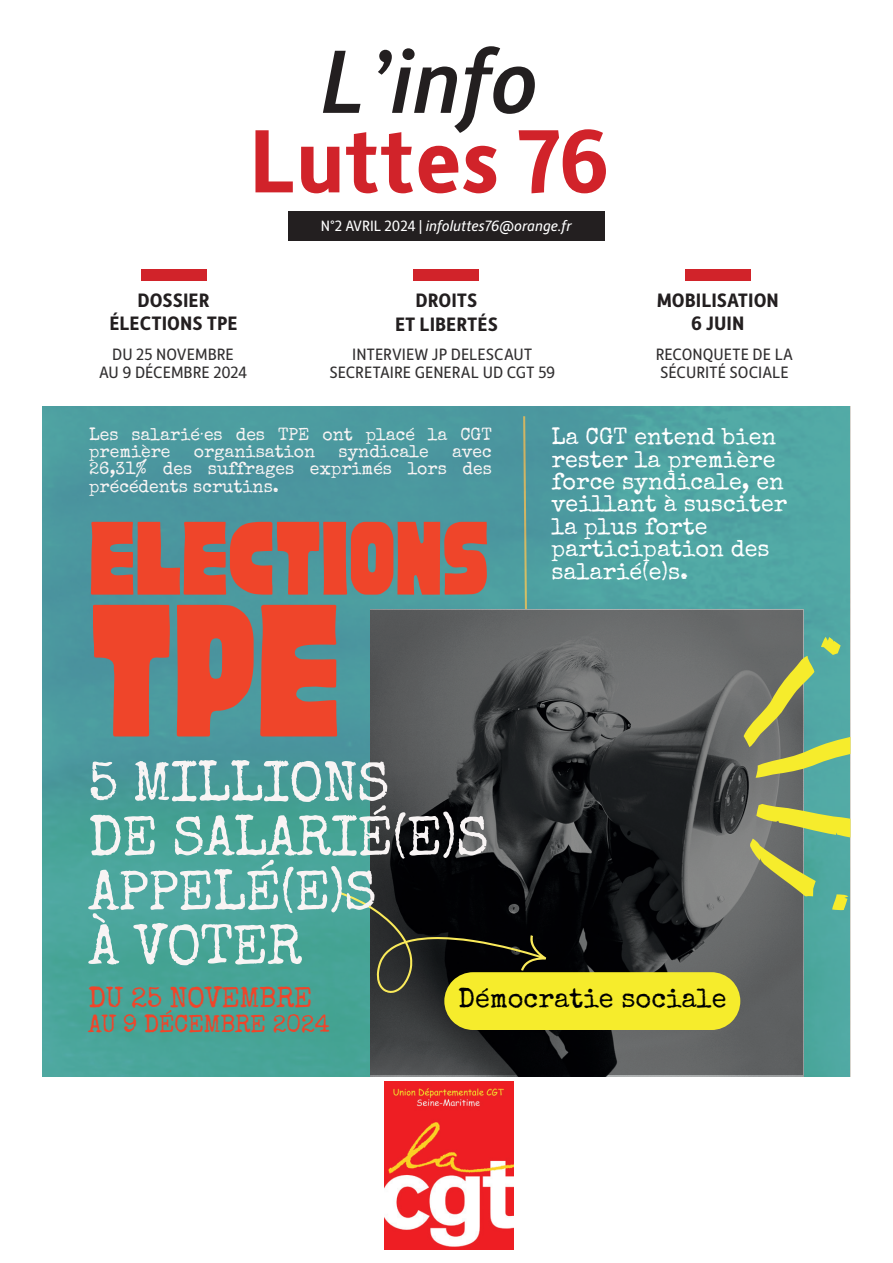
<style>
.page{position:relative;width:893px;height:1263px;background:#fff}
.page>*{position:absolute;margin:0;border:0;box-sizing:border-box;transform-origin:0 0}
.t1{font:209.4px "Cubao Free Narrow";color:#ef452a}
.t2{font:115.8px "Cubao Free Narrow";letter-spacing:-.02em;color:#ef452a}
.t3{font:700 90px/79.5px "Alber New";color:#d1232a;text-align:center}
.t4{font:56.1px/54.4px "Special Elite";letter-spacing:-.02em;color:#f8f4f4}
.t5{font:28.95px "Special Elite";letter-spacing:-.02em;color:#ef452a}
.t6{font:27.15px "Special Elite";color:#000001}
.t7{font:24.9px "Special Elite";letter-spacing:-.02em;color:#ef452a}
.t8{font:23.4px/22.4px "Special Elite";color:#fff}
.t9{font:700 19.5px/23.4px "Alber New";color:#231f20;text-align:center}
.t10{font:17.7px/17.2px "Special Elite";color:#f8f4f4}
.t11{font:16.5px/18px "Alber New";color:#312f30;text-align:center}
.t12{font:italic 15px "Alber New";color:#fff}
.s1{font-weight:500;font-style:italic;color:#231f20}
.s2{font-style:normal}
</style>
<div class="page">
<div style="left:288px;top:211px;width:316px;height:30px;background:#231f20"></div>
<img style="left:385px;top:1081px;width:128px;height:168px">
<div style="left:141px;top:270px;width:65px;height:11px;background:#d1232a"></div>
<div style="left:413px;top:270px;width:65px;height:11px;background:#d1232a"></div>
<div style="left:685px;top:270px;width:65px;height:11px;background:#d1232a"></div>
<img style="left:43px;top:406px;width:807px;height:670px">
<svg style="left:371px;top:610px;width:432px;height:464px;background:#4d4f50"></svg>
<svg style="left:338px;top:637px;width:512px;height:393px;background:#56624c"></svg>
<p class="t3" style="left:249px;top:38px;width:362px"><span class="s1">L’info<br></span>Luttes 76</p>
<p class="t12" style="left:321px;top:216px;width:253px"><span class="s2">N°2 AVRIL 2024 |</span> infoluttes76@orange.fr</p>
<p class="t9" style="left:109px;top:287px;width:130px">DOSSIER<br>ÉLECTIONS TPE</p>
<p class="t9" style="left:395px;top:288px;width:104px">DROITS<br>ET LIBERTÉS</p>
<p class="t9" style="left:657px;top:287px;width:124px">MOBILISATION<br>6 JUIN</p>
<p class="t11" style="left:112px;top:345px;width:123px">DU 25 NOVEMBRE</p>
<p class="t11" style="left:99px;top:363px;width:150px">AU 9 DÉCEMBRE 2024</p>
<p class="t11" style="left:329px;top:345px;width:227px">INTERVIEW JP DELESCAUT<br>SECRETAIRE GENERAL UD CGT 59</p>
<p class="t11" style="left:656px;top:345px;width:139px">RECONQUETE DE LA</p>
<p class="t11" style="left:660px;top:363px;width:130px">SÉCURITÉ SOCIALE</p>
<p class="t10" style="left:89px;top:425px;width:404px">Les salarié·es des TPE ont placé la CGT première</p>
<p class="t8" style="left:551px;top:426px;width:237px">La CGT entend bien rester la première force syndicale, en veillant à susciter la plus forte participation des salarié(e)s.</p>
<p class="t10" style="left:194px;top:443px;width:123px">organisation</p>
<p class="t10" style="left:339px;top:443px;width:92px">syndicale</p>
<p class="t10" style="left:89px;top:443px;width:404px;text-align:justify;text-indent:363px">avec 26,31% des suffrages exprimés lors des précédents scrutins.</p>
<p class="t2" style="left:88px;top:522px;width:404px">ELECTIONS</p>
<p class="t1" style="left:88px;top:605px;width:256px">TPE</p>
<p class="t4" style="left:88px;top:755px;width:402px">5 MILLIONS<br>DE SALARIÉ(E)S<br>APPELÉ(E)S<br>À VOTER</p>
<p class="t5" style="left:88px;top:979px;width:226px">DU 25 NOVEMBRE</p>
<p class="t7" style="left:88px;top:1008px;width:243px">AU 9 DÉCEMBRE 2024</p>
<p class="t6" style="left:458px;top:981px;width:270px">Démocratie sociale</p>
</div>
